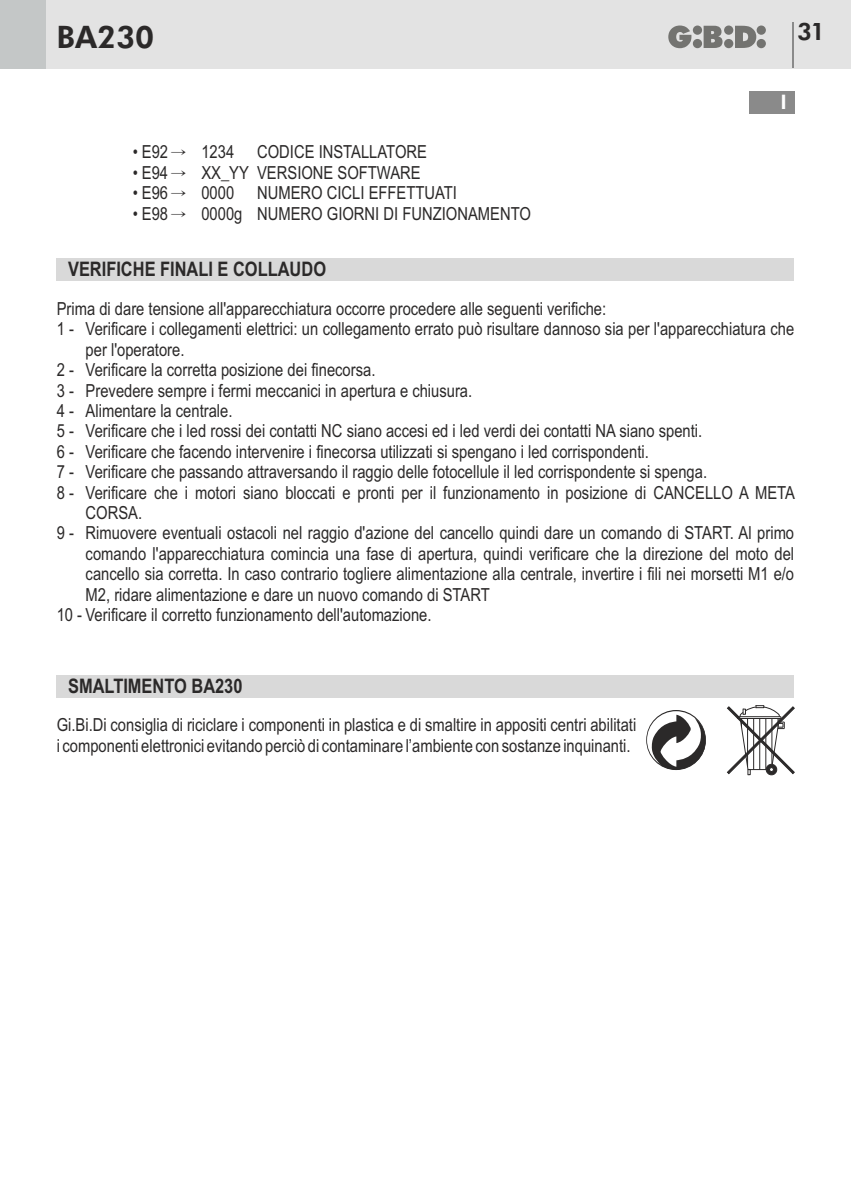
<style>
.page{position:relative;width:851px;height:1191px;background:#fff}
.page>*{position:absolute;margin:0;border:0;box-sizing:border-box;transform-origin:0 0}
.t1{font:800 31px "Futura BT";color:#2b2929}
.t2{font:800 24px "Futura BT";color:#2b2929}
.t3{font:700 20px "Arial Narrow";color:#2b2929}
.t4{font:800 20px "Futura BT";color:#fff}
.t5{font:18px/20.4px "Arial Narrow";color:#2b2929}
.s1{font-family:"Batang";font-size:16px}
</style>
<div class="page">
<div style="left:0;top:0;width:850px;height:68px;background:#e3e3e3"></div>
<div style="left:0;top:0;width:45px;height:68px;background:#c4c7c7"></div>
<svg style="left:668px;top:26px;width:97px;height:22px"></svg>
<hr style="left:792px;top:23px;width:2px;height:45px;background:#8a8a8a">
<div style="left:748px;top:91px;width:46px;height:22px;background:#8a8a8a"></div>
<div style="left:57px;top:258px;width:737px;height:22px;background:#d9d9d9"></div>
<div style="left:57px;top:675px;width:737px;height:22px;background:#d9d9d9"></div>
<svg style="left:646px;top:710px;width:59px;height:59px"></svg>
<svg style="left:651px;top:714px;width:54px;height:56px"></svg>
<svg style="left:727px;top:705px;width:68px;height:70px"></svg>
<h1 class="t1" style="left:56px;top:24px;width:99px">BA230</h1>
<h2 class="t2" style="left:797px;top:22px;width:29px">31</h2>
<p class="t5" style="left:133px;top:143px;width:103px">• E92<span class="s1">→</span> 1234</p>
<p class="t5" style="left:257px;top:143px;width:171px">CODICE INSTALLATORE</p>
<p class="t5" style="left:133px;top:164px;width:289px">• E94<span class="s1">→</span> XX_YY VERSIONE SOFTWARE</p>
<p class="t5" style="left:133px;top:184px;width:103px">• E96<span class="s1">→</span> 0000</p>
<p class="t5" style="left:257px;top:184px;width:201px">NUMERO CICLI EFFETTUATI</p>
<p class="t5" style="left:133px;top:205px;width:399px">• E98<span class="s1">→</span> 0000g NUMERO GIORNI DI FUNZIONAMENTO</p>
<p class="t3" style="left:68px;top:262px;width:259px">VERIFICHE FINALI E COLLAUDO</p>
<p class="t4" style="left:780px;top:94px;width:8px">I</p>
<p class="t5" style="left:57px;top:300px;width:551px">Prima di dare tensione all'apparecchiatura occorre procedere alle seguenti verifiche:</p>
<p class="t5" style="left:57px;top:320px;width:738px">1 - Verificare i collegamenti elettrici: un collegamento errato può risultare dannoso sia per l'apparecchiatura che</p>
<p class="t5" style="left:86px;top:341px;width:100px">per l'operatore.</p>
<p class="t5" style="left:57px;top:361px;width:320px">2 - Verificare la corretta posizione dei finecorsa.</p>
<p class="t5" style="left:57px;top:382px;width:417px">3 - Prevedere sempre i fermi meccanici in apertura e chiusura.</p>
<p class="t5" style="left:57px;top:402px;width:177px">4 - Alimentare la centrale.</p>
<p class="t5" style="left:57px;top:422px;width:647px">5 - Verificare che i led rossi dei contatti NC siano accesi ed i led verdi dei contatti NA siano spenti.</p>
<p class="t5" style="left:57px;top:443px;width:593px">6 - Verificare che facendo intervenire i finecorsa utilizzati si spengano i led corrispondenti.</p>
<p class="t5" style="left:57px;top:463px;width:651px">7 - Verificare che passando attraversando il raggio delle fotocellule il led corrispondente si spenga.</p>
<p class="t5" style="left:57px;top:484px;width:739px">8 - Verificare che i motori siano bloccati e pronti per il funzionamento in posizione di CANCELLO A META</p>
<p class="t5" style="left:86px;top:504px;width:58px">CORSA.</p>
<p class="t5" style="left:57px;top:524px;width:738px">9 - Rimuovere eventuali ostacoli nel raggio d'azione del cancello quindi dare un comando di START. Al primo</p>
<p class="t5" style="left:86px;top:545px;width:710px">comando l'apparecchiatura comincia una fase di apertura, quindi verificare che la direzione del moto del</p>
<p class="t5" style="left:86px;top:565px;width:710px">cancello sia corretta. In caso contrario togliere alimentazione alla centrale, invertire i fili nei morsetti M1 e/o</p>
<p class="t5" style="left:86px;top:585px;width:405px">M2, ridare alimentazione e dare un nuovo comando di START</p>
<p class="t5" style="left:57px;top:606px;width:376px">10 - Verificare il corretto funzionamento dell'automazione.</p>
<p class="t3" style="left:68px;top:679px;width:176px">SMALTIMENTO BA230</p>
<p class="t5" style="left:57px;top:716px;width:581px">Gi.Bi.Di consiglia di riciclare i componenti in plastica e di smaltire in appositi centri abilitati i componenti elettronici evitando perciò di contaminare l’ambiente con sostanze inquinanti.</p>
</div>
